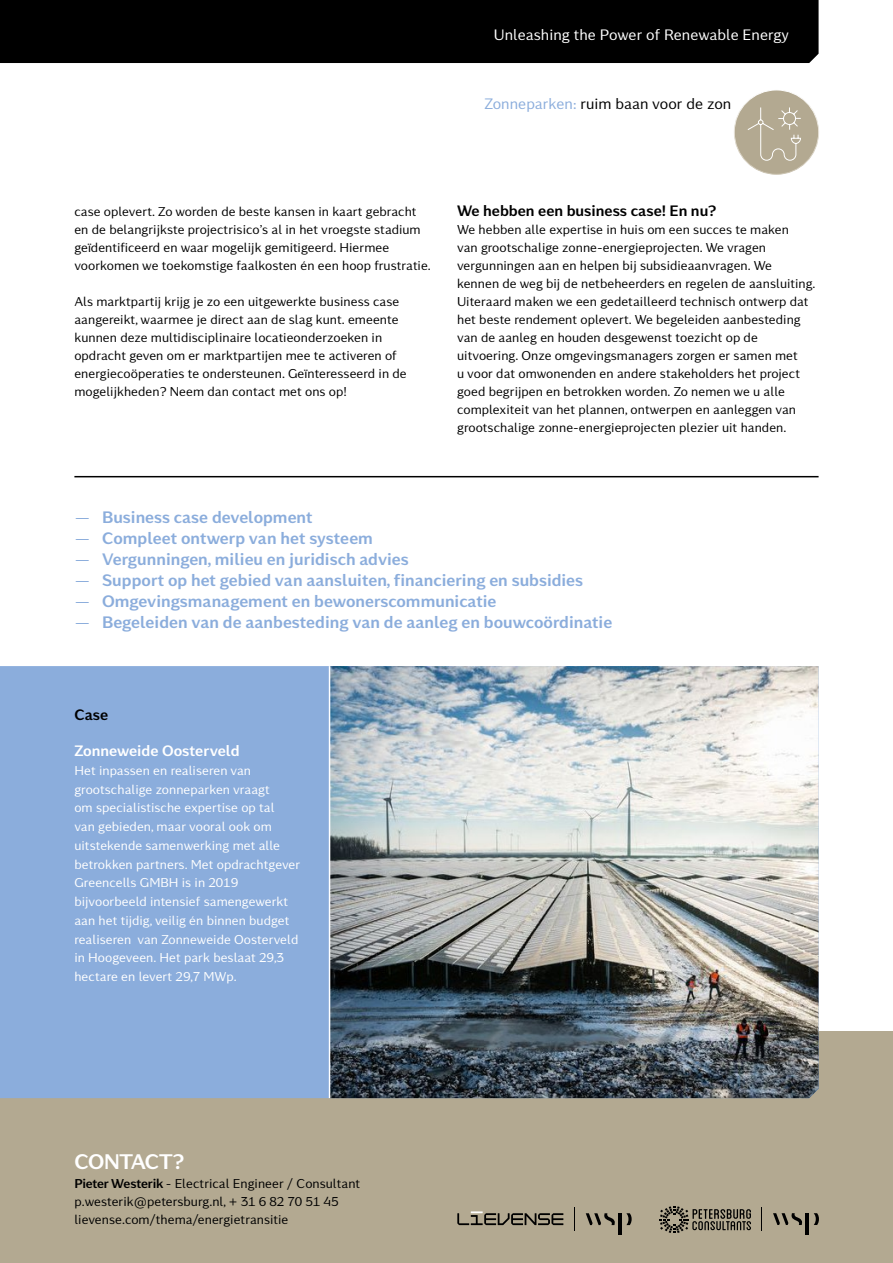
<style>
.page{position:relative;width:893px;height:1263px;background:#fff}
.page>*{position:absolute;margin:0;border:0;box-sizing:border-box;transform-origin:0 0}
.t1{font:700 21px "Kontrapunkt Miki";letter-spacing:-.03em;color:#fff}
.t2{font:700 16.5px "Kontrapunkt Miki";color:#8baddc}
.t3{font:15px "Kontrapunkt Miki";color:#fff}
.t4{font:700 15px "Kontrapunkt Miki";color:#000}
.t5{font:15px "Kontrapunkt Miki";color:#000}
.t6{font:700 15px "Kontrapunkt Miki";color:#fff}
.t7{font:12.75px/18px "Kontrapunkt Miki";color:#000}
.t8{font:12.75px/18.8px "Kontrapunkt Miki";color:#fff}
.s1{color:#8baddc}
.s2{font-weight:400}
.s3{font-weight:700}
</style>
<div class="page">
<div style="left:0;top:1031px;width:893px;height:232px;background:#b3a991"></div>
<div style="left:0;top:666px;width:329px;height:432px;background:#8baddc"></div>
<img style="left:330px;top:666px;width:489px;height:432px">
<hr style="left:329px;top:666px;width:1px;height:432px;background:#fff">
<div style="left:734px;top:90px;width:85px;height:84px;background:#b3a991;border-radius:50%"></div>
<svg style="left:747px;top:97px;width:54px;height:64px"></svg>
<div style="left:0;top:0;width:819px;height:63px;background:#000"></div>
<hr style="left:74px;top:476px;width:745px;height:1px;background:#000">
<svg style="left:773px;top:1213px;width:29px;height:12px"></svg>
<hr style="left:806px;top:1213px;width:3px;height:22px;background:#000">
<svg style="left:814px;top:1213px;width:5px;height:12px"></svg>
<svg style="left:660px;top:1206px;width:91px;height:27px"></svg>
<svg style="left:586px;top:1213px;width:29px;height:12px"></svg>
<hr style="left:619px;top:1213px;width:3px;height:22px;background:#000">
<svg style="left:626px;top:1213px;width:6px;height:12px"></svg>
<svg style="left:574px;top:1207px;width:1px;height:24px"></svg>
<svg style="left:457px;top:1211px;width:106px;height:14px"></svg>
<p class="t3" style="left:494px;top:27px;width:297px">Unleashing the Power of Renewable Energy</p>
<p class="t5" style="left:484px;top:95px;width:248px"><span class="s1">Zonneparken:</span> ruim baan voor de zon</p>
<p class="t7" style="left:74px;top:203px;width:358px">case oplevert. Zo worden de beste kansen in kaart gebracht en de belangrijkste projectrisico’s al in het vroegste stadium geïdentificeerd en waar mogelijk gemitigeerd. Hiermee voorkomen we toekomstige faalkosten én een hoop frustratie.</p>
<p class="t7" style="left:74px;top:293px;width:334px">Als marktpartij krijg je zo een uitgewerkte business case aangereikt, waarmee je direct aan de slag kunt. emeente kunnen deze multidisciplinaire locatieonderzoeken in opdracht geven om er marktpartijen mee te activeren of energiecoöperaties te ondersteunen. Geïnteresseerd in de mogelijkheden? Neem dan contact met ons op!</p>
<p class="t4" style="left:457px;top:202px;width:261px">We hebben een business case! En nu?</p>
<p class="t7" style="left:457px;top:221px;width:360px">We hebben alle expertise in huis om een succes te maken<br>van grootschalige zonne-energieprojecten. We vragen vergunningen aan en helpen bij subsidieaanvragen. We kennen de weg bij de netbeheerders en regelen de aansluiting.<br>Uiteraard maken we een gedetailleerd technisch ontwerp dat het beste rendement oplevert. We begeleiden aanbesteding van de aanleg en houden desgewenst toezicht op de uitvoering. Onze omgevingsmanagers zorgen er samen met<br>u voor dat omwonenden en andere stakeholders het project goed begrijpen en betrokken worden. Zo nemen we u alle complexiteit van het plannen, ontwerpen en aanleggen van grootschalige zonne-energieprojecten plezier uit handen.</p>
<p class="t2" style="left:74px;top:507px;width:240px"><span class="s2">—</span> Business case development</p>
<p class="t2" style="left:74px;top:528px;width:300px"><span class="s2">—</span> Compleet ontwerp van het systeem</p>
<p class="t2" style="left:74px;top:549px;width:336px"><span class="s2">—</span> Vergunningen, milieu en juridisch advies</p>
<p class="t2" style="left:74px;top:570px;width:510px"><span class="s2">—</span> Support op het gebied van aansluiten, financiering en subsidies</p>
<p class="t2" style="left:74px;top:591px;width:424px"><span class="s2">—</span> Omgevingsmanagement en bewonerscommunicatie</p>
<p class="t2" style="left:74px;top:612px;width:539px"><span class="s2">—</span> Begeleiden van de aanbesteding van de aanleg en bouwcoördinatie</p>
<p class="t4" style="left:74px;top:706px;width:36px">Case</p>
<p class="t6" style="left:74px;top:742px;width:167px">Zonneweide Oosterveld</p>
<p class="t8" style="left:74px;top:761px;width:227px">Het inpassen en realiseren van grootschalige zonneparken vraagt<br>om specialistische expertise op tal<br>van gebieden, maar vooral ook om uitstekende samenwerking met alle betrokken partners. Met opdrachtgever Greencells GMBH is in 2019 bijvoorbeeld intensief samengewerkt aan het tijdig, veilig én binnen budget realiseren van Zonneweide Oosterveld in Hoogeveen. Het park beslaat 29,3 hectare en levert 29,7 MWp.</p>
<h1 class="t1" style="left:75px;top:1149px;width:111px">CONTACT?</h1>
<p class="t7" style="left:74px;top:1175px;width:288px"><span class="s3">Pieter Westerik</span> - Electrical Engineer / Consultant p.westerik@petersburg.nl, + 31 6 82 70 51 45 lievense.com/thema/energietransitie</p>
</div>
